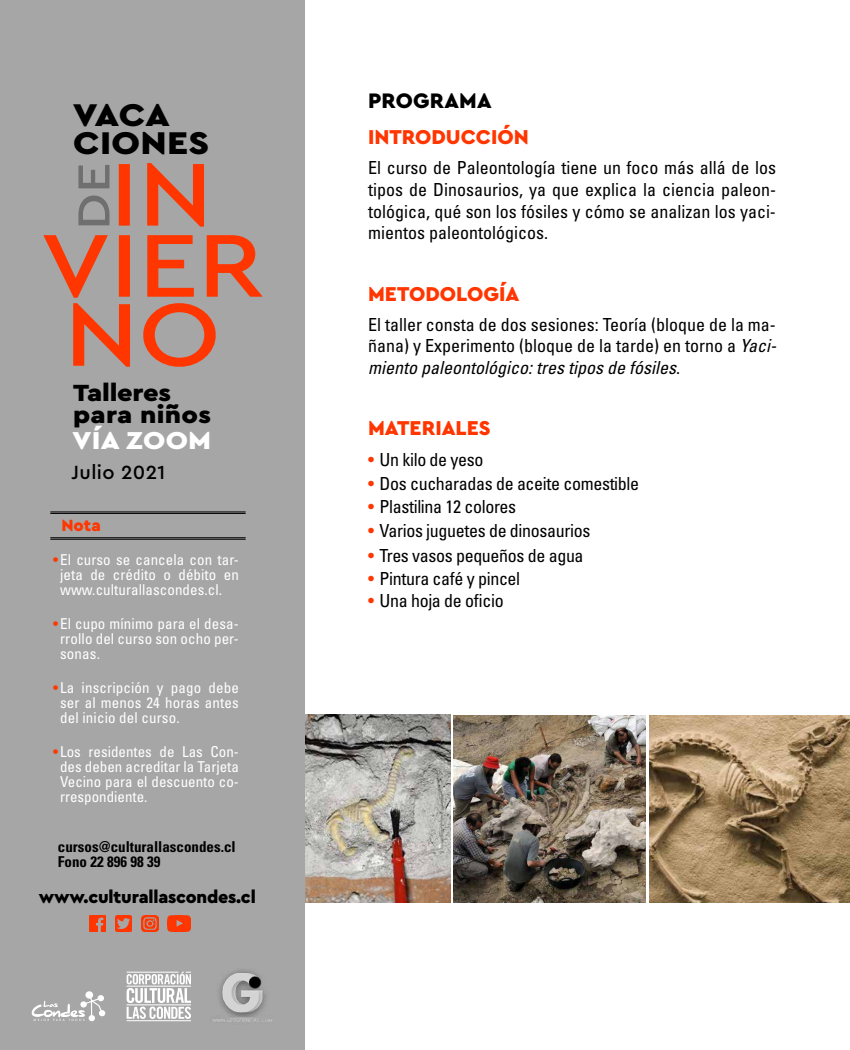
<style>
.page{position:relative;width:850px;height:1050px;background:#fff}
.page>*{position:absolute;margin:0;border:0;box-sizing:border-box;transform-origin:0 0}
.t1{font:900 32.9px/28px "Cera Pro";letter-spacing:.01em;color:#000;scale:1.12 1}
.t2{font:900 25.6px "Cera Pro";letter-spacing:.01em;color:#fff;scale:1.12 1}
.t3{font:900 24.5px/22.3px "Cera Pro";letter-spacing:-.005em;color:#000;scale:1.12 1}
.t4{font:900 22px "Cera Pro";letter-spacing:.01em;color:#000}
.t5{font:900 21px "Cera Pro";color:#ff3600}
.t6{font:500 20px "Cera Pro";letter-spacing:.02em;color:#000}
.t7{font:condensed 18px/21.7px "Univers LT Std";letter-spacing:-.02em;color:#000;text-align:justify}
.t8{font:900 18px "Cera Pro";letter-spacing:-.01em;color:#000}
.t9{font:900 17px "Cera Pro";color:#ff3600}
.t10{font:condensed 15px/15px "Univers LT Std";letter-spacing:.005em;color:#fff;text-align:justify}
.t11{font:700 condensed 15px/15px "Univers LT Std";color:#000}
.s1{color:#ff3600}
.s2{font-style:italic}
</style>
<div class="page">
<div style="left:0;top:0;width:305px;height:1050px;background:#a6a6a6"></div>
<hr style="left:50px;top:512px;width:196px;height:1px;background:#000">
<hr style="left:50px;top:513px;width:196px;height:1px;background:#000">
<hr style="left:50px;top:537px;width:196px;height:1px;background:#000">
<hr style="left:50px;top:539px;width:196px;height:1px;background:#000">
<svg style="left:78px;top:165px;width:31px;height:60px"></svg>
<svg style="left:119px;top:163px;width:85px;height:64px"></svg>
<svg style="left:43px;top:235px;width:220px;height:132px"></svg>
<img style="left:90px;top:916px;width:16px;height:15px">
<img style="left:115px;top:916px;width:16px;height:16px">
<img style="left:142px;top:916px;width:16px;height:16px">
<img style="left:168px;top:916px;width:22px;height:16px">
<img style="left:305px;top:715px;width:145px;height:188px">
<img style="left:454px;top:716px;width:191px;height:187px">
<img style="left:649px;top:716px;width:201px;height:187px">
<svg style="left:32px;top:991px;width:74px;height:31px"></svg>
<svg style="left:127px;top:972px;width:64px;height:47px"></svg>
<hr style="left:127px;top:986px;width:64px;height:1px;background:#fff">
<hr style="left:127px;top:1004px;width:64px;height:1px;background:#fff">
<hr style="left:127px;top:972px;width:51px;height:1px;background:#fff">
<hr style="left:127px;top:1020px;width:64px;height:1px;background:#fff">
<img style="left:212px;top:970px;width:60px;height:52px">
<h1 class="t1" style="left:73px;top:100px;width:123px">VACA<br>CIONES</h1>
<h3 class="t3" style="left:73px;top:380px;width:125px">Talleres para niños</h3>
<h2 class="t2" style="left:72px;top:423px;width:125px">VÍA ZOOM</h2>
<p class="t6" style="left:72px;top:459px;width:95px">Julio 2021</p>
<p class="t9" style="left:61px;top:514px;width:41px">Nota</p>
<p class="t10" style="left:60px;top:551px;width:180px;text-indent:-7px"><span class="s1">•</span> El curso se cancela con tar&shy;jeta de crédito o débito en www.culturallascondes.cl.</p>
<p class="t10" style="left:60px;top:615px;width:180px;text-indent:-7px"><span class="s1">•</span> El cupo mínimo para el desa&shy;rrollo del curso son ocho per&shy;sonas.</p>
<p class="t10" style="left:60px;top:679px;width:180px;text-indent:-7px"><span class="s1">•</span> La inscripción y pago debe ser al menos 24 horas antes del inicio del curso.</p>
<p class="t10" style="left:60px;top:743px;width:180px;text-indent:-7px"><span class="s1">•</span> Los residentes de Las Con&shy;des deben acreditar la Tarjeta Vecino para el descuento co&shy;rrespondiente.</p>
<p class="t11" style="left:58px;top:839px;width:179px">cursos@culturallascondes.cl<br>Fono 22 896 98 39</p>
<p class="t8" style="left:39px;top:885px;width:218px">www.culturallascondes.cl</p>
<p class="t4" style="left:368px;top:86px;width:125px">PROGRAMA</p>
<p class="t5" style="left:368px;top:123px;width:162px">INTRODUCCIÓN</p>
<p class="t7" style="left:368px;top:157px;width:409px">El curso de Paleontología tiene un foco más allá de los tipos de Dinosaurios, ya que explica la ciencia paleon&shy;tológica, qué son los fósiles y cómo se analizan los yaci&shy;mientos paleontológicos.</p>
<p class="t5" style="left:368px;top:280px;width:153px">METODOLOGÍA</p>
<p class="t7" style="left:368px;top:314px;width:410px;line-height:21.3px">El taller consta de dos sesiones: Teoría (bloque de la ma&shy;ñana) y Experimento (bloque de la tarde) en torno a <span class="s2">Yaci&shy;miento paleontológico: tres tipos de fósiles</span>.</p>
<p class="t5" style="left:368px;top:414px;width:124px">MATERIALES</p>
<p class="t7" style="left:368px;top:448px;width:117px"><span class="s1">•</span> Un kilo de yeso</p>
<p class="t7" style="left:368px;top:472px;width:273px"><span class="s1">•</span> Dos cucharadas de aceite comestible</p>
<p class="t7" style="left:368px;top:496px;width:150px"><span class="s1">•</span> Plastilina 12 colores</p>
<p class="t7" style="left:368px;top:520px;width:224px"><span class="s1">•</span> Varios juguetes de dinosaurios</p>
<p class="t7" style="left:368px;top:544px;width:217px"><span class="s1">•</span> Tres vasos pequeños de agua</p>
<p class="t7" style="left:368px;top:567px;width:154px"><span class="s1">•</span> Pintura café y pincel</p>
<p class="t7" style="left:368px;top:590px;width:137px"><span class="s1">•</span> Una hoja de oficio</p>
</div>
